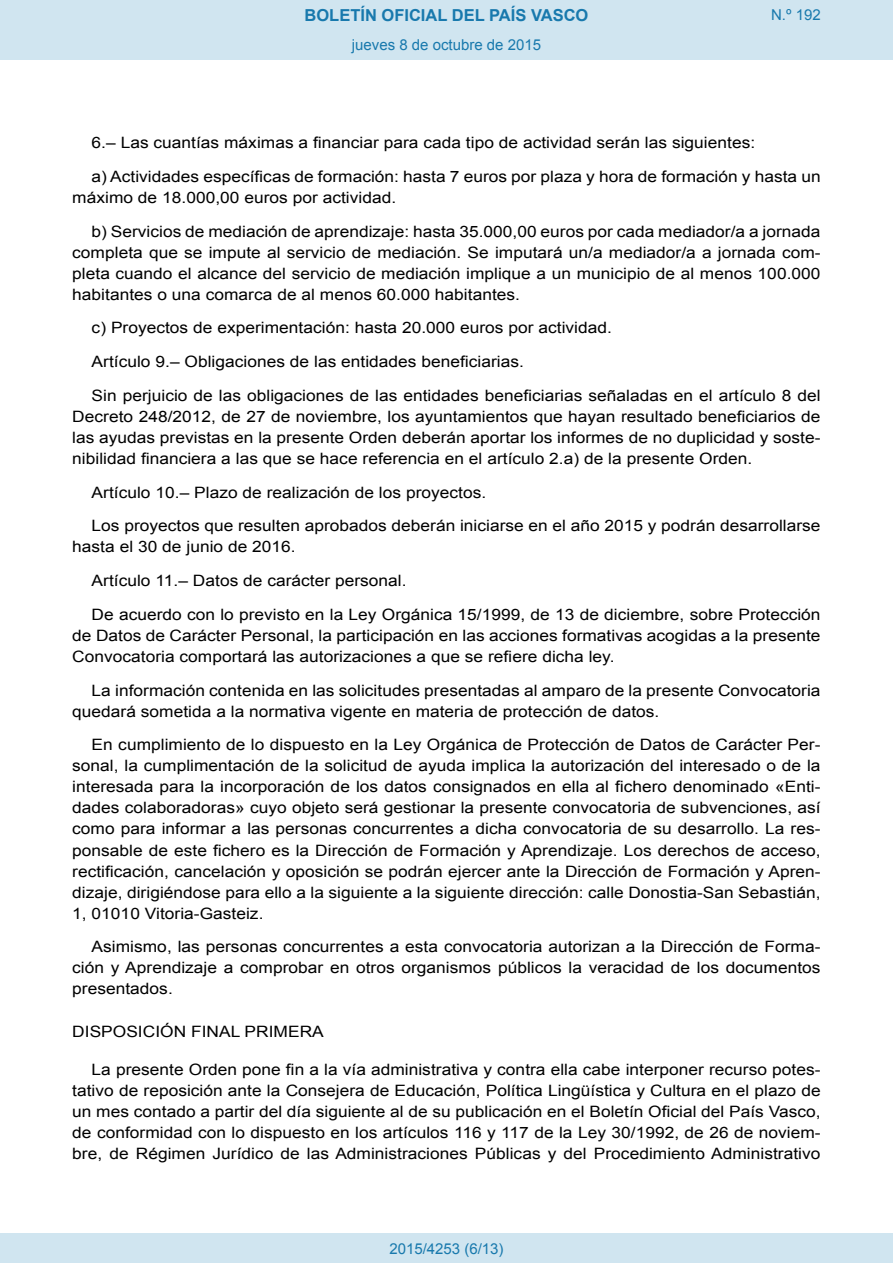
<style>
.page{position:relative;width:893px;height:1263px;background:#fff}
.page>*{position:absolute;margin:0;border:0;box-sizing:border-box;transform-origin:0 0}
.t1{font:700 16.5px "Arial";color:#1879ad}
.BOPVDetalle{font:15.6px/21px "Arial";color:#000;text-align:justify;scale:1.11 1}
.BOPVDisposicion{font:15.6px "Arial";color:#000;scale:1.11 1}
.Paginacion_Centro{font:15px "Arial";color:#1879ad}
</style>
<div class="page">
<div style="left:0;top:0;width:893px;height:60px;background:#d0e5f0"></div>
<div style="left:0;top:1233px;width:893px;height:30px;background:#d0e5f0"></div>
<p class="t1" style="left:305px;top:4px;width:285px">BOLETÍN OFICIAL DEL PAÍS VASCO</p>
<p class="Paginacion_Centro" style="left:352px;top:35px;width:191px">jueves 8 de octubre de 2015</p>
<p class="Paginacion_Centro" style="left:771px;top:5px;width:51px">N.º 192</p>
<p class="BOPVDetalle" style="left:92px;top:132px;width:599px">6.– Las cuantías máximas a financiar para cada tipo de actividad serán las siguientes:</p>
<p class="BOPVDetalle" style="left:72px;top:166px;width:676px;text-indent:19px">a) Actividades específicas de formación: hasta 7 euros por plaza y hora de formación y hasta un máximo de 18.000,00 euros por actividad.</p>
<p class="BOPVDetalle" style="left:72px;top:221px;width:676px;text-indent:19px">b) Servicios de mediación de aprendizaje: hasta 35.000,00 euros por cada mediador/a a jornada completa que se impute al servicio de mediación. Se imputará un/a mediador/a a jornada com&shy;pleta cuando el alcance del servicio de mediación implique a un municipio de al menos 100.000 habitantes o una comarca de al menos 60.000 habitantes.</p>
<p class="BOPVDetalle" style="left:92px;top:318px;width:470px">c) Proyectos de experimentación: hasta 20.000 euros por actividad.</p>
<p class="BOPVDetalle" style="left:92px;top:351px;width:391px">Artículo 9.– Obligaciones de las entidades beneficiarias.</p>
<p class="BOPVDetalle" style="left:72px;top:385px;width:676px;text-indent:19px">Sin perjuicio de las obligaciones de las entidades beneficiarias señaladas en el artículo 8 del Decreto 248/2012, de 27 de noviembre, los ayuntamientos que hayan resultado beneficiarios de las ayudas previstas en la presente Orden deberán aportar los informes de no duplicidad y soste&shy;nibilidad financiera a las que se hace referencia en el artículo 2.a) de la presente Orden.</p>
<p class="BOPVDetalle" style="left:92px;top:482px;width:357px">Artículo 10.– Plazo de realización de los proyectos.</p>
<p class="BOPVDetalle" style="left:72px;top:516px;width:676px;text-indent:19px">Los proyectos que resulten aprobados deberán iniciarse en el año 2015 y podrán desarrollarse hasta el 30 de junio de 2016.</p>
<p class="BOPVDetalle" style="left:92px;top:570px;width:285px">Artículo 11.– Datos de carácter personal.</p>
<p class="BOPVDetalle" style="left:72px;top:604px;width:676px;text-indent:19px">De acuerdo con lo previsto en la Ley Orgánica 15/1999, de 13 de diciembre, sobre Protección de Datos de Carácter Personal, la participación en las acciones formativas acogidas a la presente Convocatoria comportará las autorizaciones a que se refiere dicha ley.</p>
<p class="BOPVDetalle" style="left:72px;top:680px;width:676px;text-indent:19px">La información contenida en las solicitudes presentadas al amparo de la presente Convocatoria quedará sometida a la normativa vigente en materia de protección de datos.</p>
<p class="BOPVDetalle" style="left:72px;top:735px;width:676px;text-indent:19px">En cumplimiento de lo dispuesto en la Ley Orgánica de Protección de Datos de Carácter Per&shy;sonal, la cumplimentación de la solicitud de ayuda implica la autorización del interesado o de la interesada para la incorporación de los datos consignados en ella al fichero denominado «Enti&shy;dades colaboradoras» cuyo objeto será gestionar la presente convocatoria de subvenciones, así como para informar a las personas concurrentes a dicha convocatoria de su desarrollo. La res&shy;ponsable de este fichero es la Dirección de Formación y Aprendizaje. Los derechos de acceso, rectificación, cancelación y oposición se podrán ejercer ante la Dirección de Formación y Apren&shy;dizaje, dirigiéndose para ello a la siguiente a la siguiente dirección: calle Donostia-San Sebastián, 1, 01010 Vitoria-Gasteiz.</p>
<p class="BOPVDetalle" style="left:72px;top:936px;width:676px;text-indent:19px">Asimismo, las personas concurrentes a esta convocatoria autorizan a la Dirección de Forma&shy;ción y Aprendizaje a comprobar en otros organismos públicos la veracidad de los documentos presentados.</p>
<p class="BOPVDisposicion" style="left:72px;top:1021px;width:228px">DISPOSICIÓN FINAL PRIMERA</p>
<p class="BOPVDetalle" style="left:72px;top:1059px;width:676px;text-indent:19px">La presente Orden pone fin a la vía administrativa y contra ella cabe interponer recurso potes&shy;tativo de reposición ante la Consejera de Educación, Política Lingüística y Cultura en el plazo de un mes contado a partir del día siguiente al de su publicación en el Boletín Oficial del País Vasco, de conformidad con lo dispuesto en los artículos 116 y 117 de la Ley 30/1992, de 26 de noviem&shy;bre, de Régimen Jurídico de las Administraciones Públicas y del Procedimiento Administrativo</p>
<p class="Paginacion_Centro" style="left:389px;top:1238px;width:116px">2015/4253 (6/13)</p>
</div>
